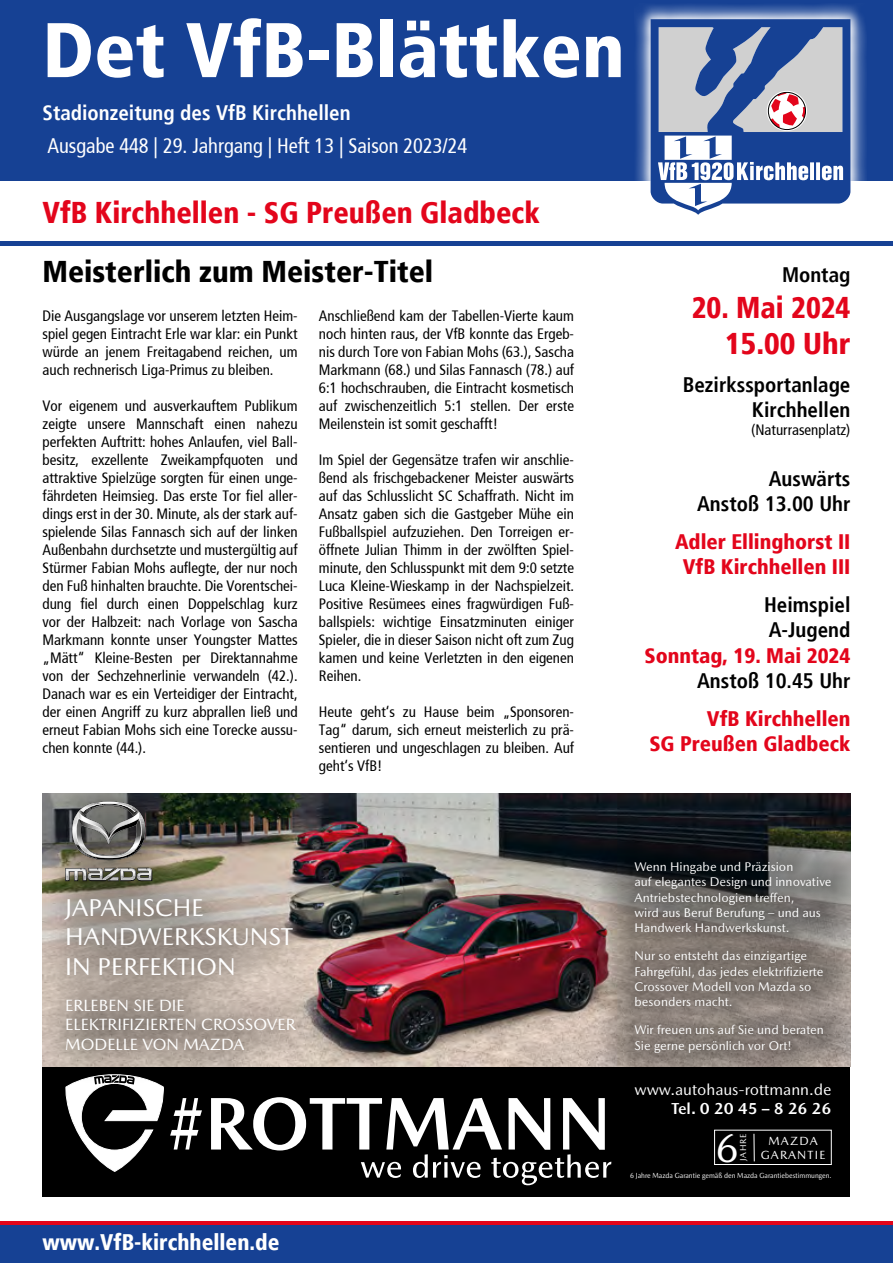
<style>
.page{position:relative;width:893px;height:1263px;background:#fff}
.page>*{position:absolute;margin:0;border:0;box-sizing:border-box;transform-origin:0 0}
.t1{font:900 condensed 77.25px "Frutiger";color:#fff}
.t2{font:40.5px "Mazda Type";color:#fff}
.t3{font:900 condensed 30px "Frutiger";color:#e3051b;scale:.96 1}
.t4{font:900 condensed 30px "Frutiger";color:#000}
.t5{font:900 condensed 30px/36px "Frutiger";color:#e3051b;text-align:right;scale:.95 1}
.t6{font:24.6px/29.5px "Mazda Type";color:#fff}
.t7{font:900 condensed 22.5px "Frutiger";color:#fff}
.t8{font:700 condensed 21px/25.2px "Frutiger";color:#000;text-align:right}
.t9{font:900 condensed 21px/25.2px "Frutiger";color:#e3051b;text-align:center}
.t10{font:condensed 21px "Frutiger";color:#fff}
.t11{font:700 condensed 21px "Frutiger";color:#fff}
.t12{font:16.5px/19.5px "Mazda Type";color:#fff}
.t13{font:16.05px "Mazda Type";color:#fff}
.t14{font:700 16.05px "Mazda Type";color:#fff}
.t15{font:condensed 15px/18px "Frutiger";color:#000;text-align:justify}
.t16{font:12.75px/15.3px "Mazda Type";color:#fff}
.t17{font:12px "Mazda Type";letter-spacing:.1em;color:#fff}
.t18{font:8.85px "Mazda Type";color:#fff}
.t19{font:7.5px "Mazda Type";color:#fff;scale:.9 1}
</style>
<div class="page">
<div style="left:0;top:0;width:893px;height:181px;background:#164194"></div>
<hr style="left:0;top:242px;width:893px;height:4px;background:#164194">
<hr style="left:0;top:1221px;width:893px;height:4px;background:#e3051b">
<div style="left:0;top:1225px;width:893px;height:38px;background:#164194"></div>
<svg style="left:636px;top:4px;width:230px;height:190px"></svg>
<svg style="left:651px;top:19px;width:199px;height:196px"></svg>
<div style="left:768px;top:92px;width:38px;height:38px;border:1px solid #000;border-radius:50%"></div>
<div style="left:43px;top:793px;width:807px;height:404px;background:#000"></div>
<img style="left:328px;top:793px;width:522px;height:274px">
<svg style="left:65px;top:1085px;width:137px;height:87px"></svg>
<svg style="left:211px;top:1097px;width:400px;height:88px"></svg>
<div style="left:596px;top:823px;width:254px;height:268px;background:#000;opacity:.75"></div>
<svg style="left:754px;top:1134px;width:1px;height:27px"></svg>
<div style="left:714px;top:1130px;width:117px;height:35px;border:1px solid #fff"></div>
<div style="left:43px;top:793px;width:285px;height:292px;background:#000;opacity:.75"></div>
<svg style="left:65px;top:868px;width:87px;height:13px"></svg>
<svg style="left:72px;top:801px;width:73px;height:59px;background:#757471"></svg>
<h1 class="t1" style="left:43px;top:16px;width:584px">Det VfB-Blättken</h1>
<h3 class="t11" style="left:43px;top:103px;width:310px">Stadionzeitung des VfB Kirchhellen</h3>
<h3 class="t10" style="left:47px;top:137px;width:421px">Ausgabe 448 | 29. Jahrgang | Heft 13 | Saison 2023/24</h3>
<h3 class="t3" style="left:43px;top:199px;width:519px">VfB Kirchhellen - SG Preußen Gladbeck</h3>
<h3 class="t4" style="left:43px;top:258px;width:392px">Meisterlich zum Meister-Titel</h3>
<p class="t15" style="left:43px;top:308px;width:257px">Die Ausgangslage vor unserem letzten Heim&shy;spiel gegen Eintracht Erle war klar: ein Punkt würde an jenem Freitagabend reichen, um auch rechnerisch Liga-Primus zu bleiben.</p>
<p class="t15" style="left:43px;top:398px;width:257px">Vor eigenem und ausverkauftem Publikum zeigte unsere Mannschaft einen nahezu perfekten Auftritt: hohes Anlaufen, viel Ball&shy;besitz, exzellente Zweikampfquoten und attraktive Spielzüge sorgten für einen unge&shy;fährdeten Heimsieg. Das erste Tor fiel aller&shy;dings erst in der 30. Minute, als der stark auf&shy;spielende Silas Fannasch sich auf der linken Außenbahn durchsetzte und mustergültig auf Stürmer Fabian Mohs auflegte, der nur noch den Fuß hinhalten brauchte. Die Vorentschei&shy;dung fiel durch einen Doppelschlag kurz vor der Halbzeit: nach Vorlage von Sascha Markmann konnte unser Youngster Mattes „Mätt“ Kleine-Besten per Direktannahme von der Sechzehnerlinie verwandeln (42.).<br>Danach war es ein Verteidiger der Eintracht, der einen Angriff zu kurz abprallen ließ und erneut Fabian Mohs sich eine Torecke aussu&shy;chen konnte (44.).</p>
<p class="t15" style="left:319px;top:308px;width:257px">Anschließend kam der Tabellen-Vierte kaum noch hinten raus, der VfB konnte das Ergeb&shy;nis durch Tore von Fabian Mohs (63.), Sascha Markmann (68.) und Silas Fannasch (78.) auf 6:1 hochschrauben, die Eintracht kosmetisch auf zwischenzeitlich 5:1 stellen. Der erste Meilenstein ist somit geschafft!</p>
<p class="t15" style="left:319px;top:452px;width:257px">Im Spiel der Gegensätze trafen wir anschlie&shy;ßend als frischgebackener Meister auswärts auf das Schlusslicht SC Schaffrath. Nicht im Ansatz gaben sich die Gastgeber Mühe ein Fußballspiel aufzuziehen. Den Torreigen er&shy;öffnete Julian Thimm in der zwölften Spiel&shy;minute, den Schlusspunkt mit dem 9:0 setzte Luca Kleine-Wieskamp in der Nachspielzeit.<br>Positive Resümees eines fragwürdigen Fuß&shy;ballspiels: wichtige Einsatzminuten einiger Spieler, die in dieser Saison nicht oft zum Zug kamen und keine Verletzten in den eigenen Reihen.</p>
<p class="t15" style="left:319px;top:704px;width:257px">Heute geht‘s zu Hause beim „Sponsoren-Tag“ darum, sich erneut meisterlich zu prä&shy;sentieren und ungeschlagen zu bleiben. Auf geht‘s VfB!</p>
<h3 class="t8" style="left:782px;top:264px;width:70px">Montag</h3>
<h3 class="t5" style="left:692px;top:292px;width:169px">20. Mai 2024<br>15.00 Uhr</h3>
<h3 class="t8" style="left:683px;top:374px;width:169px">Bezirkssportanlage<br>Kirchhellen</h3>
<p class="t15" style="left:751px;top:422px;width:101px">(Naturrasenplatz)</p>
<h3 class="t8" style="left:697px;top:468px;width:155px">Auswärts<br>Anstoß 13.00 Uhr</h3>
<h3 class="t9" style="left:675px;top:531px;width:177px">Adler Ellinghorst II<br>VfB Kirchhellen III</h3>
<h3 class="t8" style="left:764px;top:594px;width:88px;text-align:left">Heimspiel<br>A-Jugend</h3>
<h3 class="t9" style="left:644px;top:644px;width:208px">Sonntag, 19. Mai 2024</h3>
<h3 class="t8" style="left:697px;top:670px;width:155px">Anstoß 10.45 Uhr</h3>
<h3 class="t9" style="left:649px;top:707px;width:203px;text-align:right">VfB Kirchhellen<br>SG Preußen Gladbeck</h3>
<h3 class="t6" style="left:65px;top:892px;width:229px">JAPANISCHE<br>HANDWERKSKUNST<br>IN PERFEKTION</h3>
<p class="t12" style="left:65px;top:995px;width:232px">ERLEBEN SIE DIE<br>ELEKTRIFIZIERTEN CROSSOVER<br>MODELLE VON MAZDA</p>
<h3 class="t7" style="left:43px;top:1232px;width:238px">www.VfB-kirchhellen.de</h3>
<p class="t16" style="left:635px;top:859px;width:198px">Wenn Hingabe und Präzision<br>auf elegantes Design und innovative<br>Antriebstechnologien treffen,<br>wird aus Beruf Berufung – und aus<br>Handwerk Handwerkskunst.</p>
<p class="t16" style="left:635px;top:948px;width:190px">Nur so entsteht das einzigartige<br>Fahrgefühl, das jedes elektrifizierte<br>Crossover Modell von Mazda so besonders macht.</p>
<p class="t16" style="left:635px;top:1022px;width:191px">Wir freuen uns auf Sie und beraten<br>Sie gerne persönlich vor Ort!</p>
<p class="t13" style="left:634px;top:1080px;width:199px">www.autohaus-rottmann.de</p>
<p class="t14" style="left:671px;top:1099px;width:162px">Tel. 0 20 45 – 8 26 26</p>
<h2 class="t2" style="left:715px;top:1124px;width:25px">6</h2>
<p class="t17" style="left:768px;top:1134px;width:51px">MAZDA</p>
<p class="t18" style="left:738px;top:1161px;width:29px;rotate:-90deg">JAHRE</p>
<p class="t17" style="left:761px;top:1147px;width:66px">GARANTIE</p>
<p class="t19" style="left:630px;top:1171px;width:225px">6 Jahre Mazda Garantie gemäß den Mazda Garantiebestimmungen.</p>
</div>
